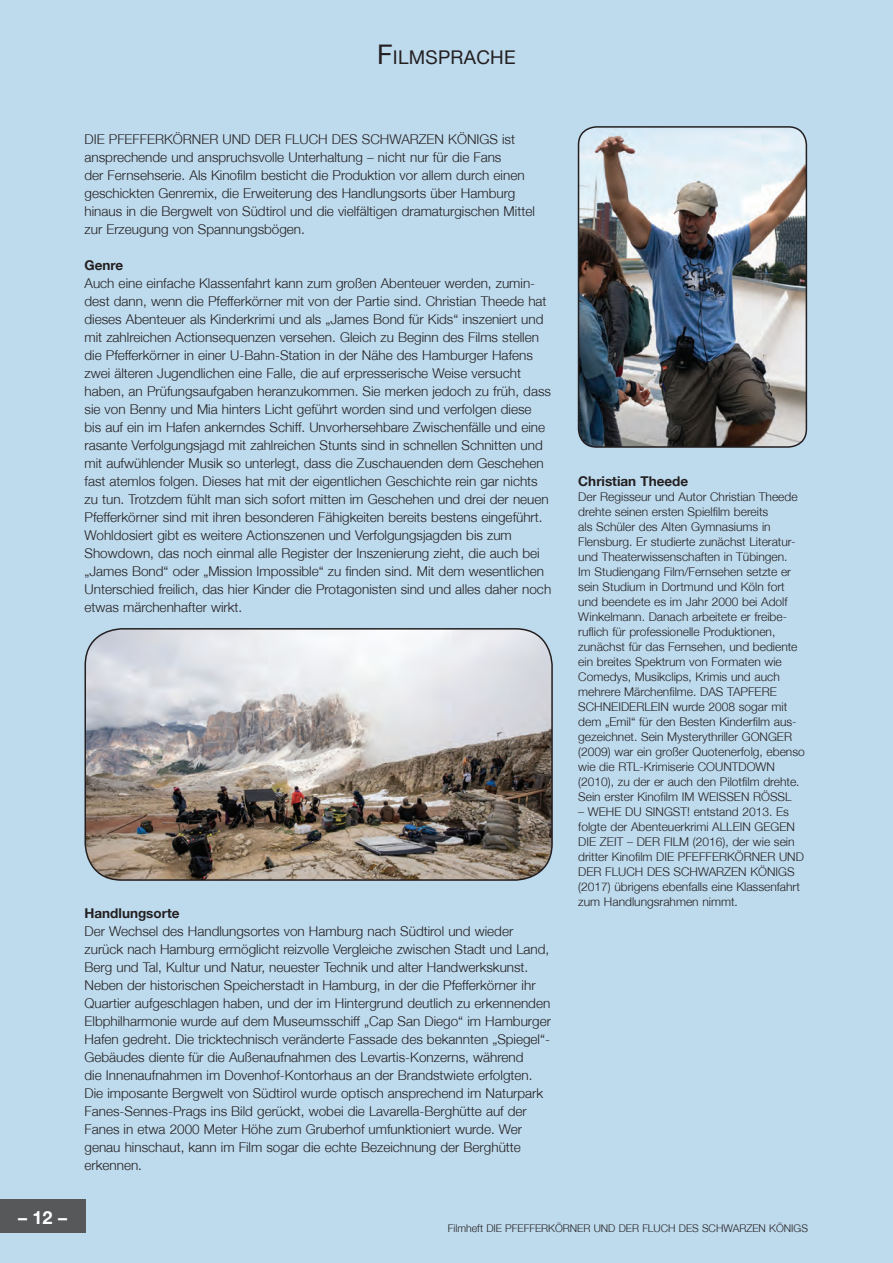
<style>
.page{position:relative;width:893px;height:1263px;background:#bedaed}
.page>*{position:absolute;margin:0;border:0;box-sizing:border-box;transform-origin:0 0}
.t1{font:18.9px "Helvetica Neue LT";letter-spacing:.015em;color:#231f20}
.t2{font:700 18px "Helvetica Neue";color:#fff}
.t3{font:300 13.5px/18px "Helvetica Neue";color:#231f20}
.t4{font:700 13.5px "Helvetica Neue";color:#231f20}
.t5{font:300 12px/15px "Helvetica Neue";color:#231f20}
.t6{font:300 10.65px "Helvetica Neue";color:#231f20}
.s1{font-size:27px}
</style>
<div class="page">
<div style="left:0;top:1199px;width:85px;height:34px;background:#57585a"></div>
<img style="left:578px;top:127px;width:228px;height:320px">
<div style="left:578px;top:126px;width:229px;height:322px;border:2px solid #231f20;border-radius:18px"></div>
<img style="left:85px;top:629px;width:467px;height:251px">
<div style="left:85px;top:628px;width:468px;height:253px;border:2px solid #231f20;border-radius:37px"></div>
<h1 class="t1" style="left:377px;top:46px;width:140px"><span class="s1">F</span>I LMSPRACHE</h1>
<h2 class="t2" style="left:18px;top:1206px;width:51px">– 12 –</h2>
<p class="t3" style="left:85px;top:130px;width:452px">DIE PFEFFERKÖRNER UND DER FLUCH DES SCHWARZEN KÖNIGS ist ansprechende und anspruchsvolle Unterhaltung – nicht nur für die Fans<br>der Fernsehserie. Als Kinofilm besticht die Produktion vor allem durch einen geschickten Genremix, die Erweiterung des Handlungsorts über Hamburg hinaus in die Bergwelt von Südtirol und die vielfältigen dramaturgischen Mittel zur Erzeugung von Spannungsbögen.</p>
<p class="t4" style="left:85px;top:257px;width:40px">Genre</p>
<p class="t3" style="left:85px;top:274px;width:468px">Auch eine einfache Klassenfahrt kann zum großen Abenteuer werden, zumin&shy;dest dann, wenn die Pfefferkörner mit von der Partie sind. Christian Theede hat dieses Abenteuer als Kinderkrimi und als „James Bond für Kids“ inszeniert und mit zahlreichen Actionsequenzen versehen. Gleich zu Beginn des Films stellen die Pfefferkörner in einer U-Bahn-Station in der Nähe des Hamburger Hafens zwei älteren Jugendlichen eine Falle, die auf erpresserische Weise versucht haben, an Prüfungsaufgaben heranzukommen. Sie merken jedoch zu früh, dass sie von Benny und Mia hinters Licht geführt worden sind und verfolgen diese bis auf ein im Hafen ankerndes Schiff. Unvorhersehbare Zwischenfälle und eine rasante Verfolgungsjagd mit zahlreichen Stunts sind in schnellen Schnitten und mit aufwühlender Musik so unterlegt, dass die Zuschauenden dem Geschehen fast atemlos folgen. Dieses hat mit der eigentlichen Geschichte rein gar nichts zu tun. Trotzdem fühlt man sich sofort mitten im Geschehen und drei der neuen Pfefferkörner sind mit ihren besonderen Fähigkeiten bereits bestens eingeführt.<br>Wohldosiert gibt es weitere Actionszenen und Verfolgungsjagden bis zum Showdown, das noch einmal alle Register der Inszenierung zieht, die auch bei „James Bond“ oder „Mission Impossible“ zu finden sind. Mit dem wesentlichen Unterschied freilich, das hier Kinder die Protagonisten sind und alles daher noch etwas märchenhafter wirkt.</p>
<p class="t4" style="left:85px;top:905px;width:96px">Handlungsorte</p>
<p class="t3" style="left:85px;top:922px;width:468px">Der Wechsel des Handlungsortes von Hamburg nach Südtirol und wieder zurück nach Hamburg ermöglicht reizvolle Vergleiche zwischen Stadt und Land, Berg und Tal, Kultur und Natur, neuester Technik und alter Handwerkskunst.<br>Neben der historischen Speicherstadt in Hamburg, in der die Pfefferkörner ihr Quartier aufgeschlagen haben, und der im Hintergrund deutlich zu erkennenden Elbphilharmonie wurde auf dem Museumsschiff „Cap San Diego“ im Hamburger Hafen gedreht. Die tricktechnisch veränderte Fassade des bekannten „Spiegel“- Gebäudes diente für die Außenaufnahmen des Levartis-Konzerns, während<br>die Innenaufnahmen im Dovenhof-Kontorhaus an der Brandstwiete erfolgten.<br>Die imposante Bergwelt von Südtirol wurde optisch ansprechend im Naturpark Fanes-Sennes-Prags ins Bild gerückt, wobei die Lavarella-Berghütte auf der Fanes in etwa 2000 Meter Höhe zum Gruberhof umfunktioniert wurde. Wer genau hinschaut, kann im Film sogar die echte Bezeichnung der Berghütte erkennen.</p>
<p class="t4" style="left:578px;top:473px;width:111px">Christian Theede</p>
<p class="t5" style="left:578px;top:489px;width:228px">Der Regisseur und Autor Christian Theede drehte seinen ersten Spielfilm bereits<br>als Schüler des Alten Gymnasiums in Flensburg. Er studierte zunächst Literatur&shy;und Theaterwissenschaften in Tübingen.<br>Im Studiengang Film/Fernsehen setzte er sein Studium in Dortmund und Köln fort und beendete es im Jahr 2000 bei Adolf Winkelmann. Danach arbeitete er freibe&shy;ruflich für professionelle Produktionen, zunächst für das Fernsehen, und bediente ein breites Spektrum von Formaten wie Comedys, Musikclips, Krimis und auch mehrere Märchenfilme. DAS TAPFERE SCHNEIDERLEIN wurde 2008 sogar mit dem „Emil“ für den Besten Kinderfilm aus&shy;gezeichnet. Sein Mysterythriller GONGER (2009) war ein großer Quotenerfolg, ebenso wie die RTL-Krimiserie COUNTDOWN (2010), zu der er auch den Pilotfilm drehte.<br>Sein erster Kinofilm IM WEISSEN RÖSSL</p>
<p class="t5" style="left:578px;top:804px;width:227px">– WEHE DU SINGST! entstand 2013. Es folgte der Abenteuerkrimi ALLEIN GEGEN DIE ZEIT – DER FILM (2016), der wie sein dritter Kinofilm DIE PFEFFERKÖRNER UND DER FLUCH DES SCHWARZEN KÖNIGS (2017) übrigens ebenfalls eine Klassenfahrt zum Handlungsrahmen nimmt.</p>
<p class="t6" style="left:448px;top:1221px;width:361px">Filmheft DIE PFEFFERKÖRNER UND DER FLUCH DES SCHWARZEN KÖNIGS</p>
</div>
